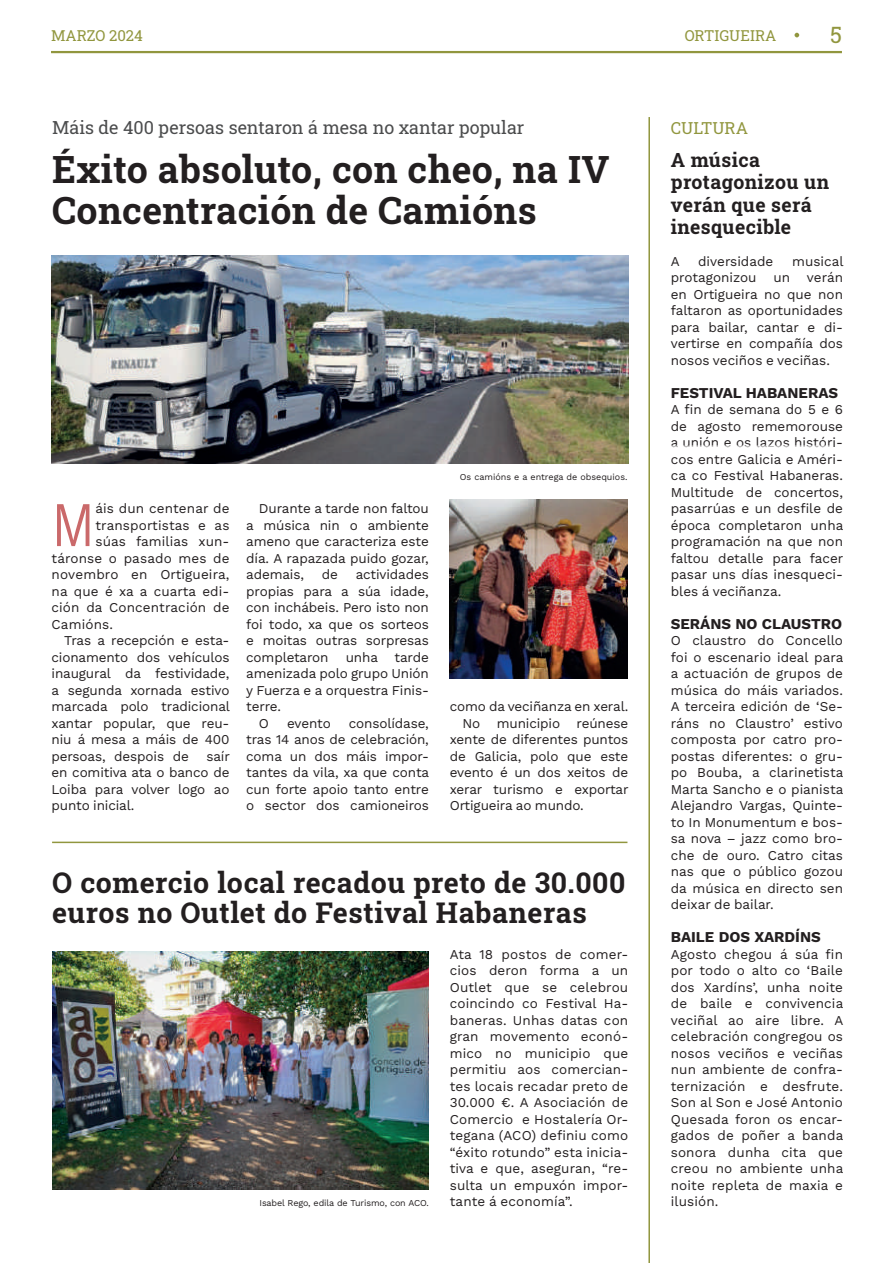
<style>
.page{position:relative;width:893px;height:1263px;background:#fff}
.page>*{position:absolute;margin:0;border:0;box-sizing:border-box;transform-origin:0 0}
.t1{font:63.45px "Work Sans";color:#ca696a;scale:.8 1}
.t2{font:700 37.5px/40.5px "Roboto Slab";letter-spacing:.01em;color:#231f20}
.t3{font:700 28.5px/30px "Roboto Slab";letter-spacing:.02em;color:#231f20}
.t4{font:22.5px "Roboto Slab";color:#91963e}
.t5{font:700 19.5px/22.5px "Roboto Slab";letter-spacing:.02em;color:#231f20}
.t6{font:18px "Roboto Slab";color:#4b4c4d}
.t7{font:16.5px "Roboto Slab";color:#91963e}
.t8{font:700 15px "Work Sans";color:#231f20}
.t9{font:15px "Roboto Slab";color:#91963e}
.t10{font:13.5px/16.5px "Work Sans";letter-spacing:-.01em;color:#231f20;text-align:justify}
.t11{font:13.5px "Work Sans";letter-spacing:.01em;color:#231f20}
.t12{font:9px "Work Sans";letter-spacing:-.01em;color:#231f20}
</style>
<div class="page">
<img style="left:51px;top:256px;width:577px;height:208px">
<img style="left:450px;top:499px;width:177px;height:179px">
<img style="left:52px;top:951px;width:377px;height:239px">
<hr style="left:648px;top:117px;width:2px;height:1146px;background:#91963e">
<hr style="left:52px;top:842px;width:575px;height:1px;background:#91963e">
<hr style="left:51px;top:51px;width:791px;height:2px;background:#91963e">
<svg style="left:794px;top:33px;width:5px;height:4px"></svg>
<p class="t9" style="left:51px;top:25px;width:93px">MARZO 2024</p>
<p class="t9" style="left:685px;top:25px;width:93px">ORTIGUEIRA</p>
<h3 class="t4" style="left:830px;top:19px;width:13px">5</h3>
<h3 class="t6" style="left:52px;top:115px;width:474px">Máis de 400 persoas sentaron á mesa no xantar popular</h3>
<h2 class="t2" style="left:52px;top:148px;width:559px">Éxito absoluto, con cheo, na IV<br>Concentración de Camións</h2>
<h1 class="t1" style="left:52px;top:476px;width:56px">M</h1>
<p class="t11" style="left:95px;top:498px;width:136px">áis dun centenar de</p>
<p class="t11" style="left:95px;top:515px;width:136px">transportistas e as</p>
<p class="t11" style="left:95px;top:531px;width:136px">súas familias xun-</p>
<p class="t11" style="left:52px;top:548px;width:179px">táronse o pasado mes de</p>
<p class="t11" style="left:52px;top:564px;width:179px">novembro en Ortigueira,</p>
<p class="t11" style="left:52px;top:581px;width:179px">na que é xa a cuarta edi-</p>
<p class="t11" style="left:52px;top:597px;width:179px">ción da Concentración de</p>
<p class="t11" style="left:52px;top:614px;width:63px">Camións.</p>
<p class="t10" style="left:64px;top:632px;width:167px">Tras a recepción e esta-</p>
<p class="t10" style="left:52px;top:648px;width:179px">cionamento dos vehículos</p>
<p class="t10" style="left:52px;top:665px;width:179px">inaugural da festividade,</p>
<p class="t10" style="left:52px;top:681px;width:179px">a segunda xornada estivo</p>
<p class="t10" style="left:52px;top:698px;width:180px">marcada polo tradicional</p>
<p class="t10" style="left:52px;top:714px;width:179px">xantar popular, que reu-</p>
<p class="t10" style="left:52px;top:731px;width:179px">niu á mesa a máis de 400</p>
<p class="t10" style="left:52px;top:747px;width:139px">persoas, despois de</p>
<p class="t10" style="left:52px;top:747px;width:180px;text-indent:155px">saír en comitiva ata o banco de Loiba para volver logo ao punto inicial.</p>
<p class="t10" style="left:246px;top:500px;width:184px;text-indent:13px">Durante a tarde non faltou a música nin o ambiente ameno que caracteriza este día. A rapazada puido gozar, ademais,</p>
<p class="t10" style="left:246px;top:566px;width:184px;text-indent:109px">actividades propias para a súa idade, con inchábeis. Pero isto non foi todo, xa que os sorteos e moitas outras sorpresas completaron</p>
<p class="t10" style="left:322px;top:566px;width:18px">de</p>
<p class="t10" style="left:346px;top:648px;width:85px">unha tarde</p>
<p class="t10" style="left:246px;top:665px;width:184px">amenizada polo grupo Unión</p>
<p class="t10" style="left:246px;top:681px;width:184px">y Fuerza e a orquestra Finis-</p>
<p class="t10" style="left:246px;top:698px;width:36px">terre.</p>
<p class="t10" style="left:259px;top:714px;width:12px">O</p>
<p class="t10" style="left:287px;top:714px;width:45px">evento</p>
<p class="t10" style="left:246px;top:714px;width:184px;text-indent:103px">consolídase, tras 14 anos de celebración, coma un dos máis impor&shy;tantes da vila, xa que conta cun forte apoio tanto entre o sector dos camioneiros</p>
<p class="t12" style="left:460px;top:470px;width:169px">Os camións e a entrega de obsequios.</p>
<p class="t10" style="left:450px;top:698px;width:180px">como da veciñanza en xeral.</p>
<p class="t10" style="left:462px;top:714px;width:167px">No municipio reúnese</p>
<p class="t10" style="left:450px;top:731px;width:180px">xente de diferentes puntos</p>
<p class="t10" style="left:450px;top:747px;width:180px">de Galicia, polo que este</p>
<p class="t10" style="left:450px;top:764px;width:180px">evento é un dos xeitos de</p>
<p class="t10" style="left:450px;top:780px;width:180px">xerar turismo e exportar</p>
<p class="t10" style="left:450px;top:797px;width:135px">Ortigueira ao mundo.</p>
<h3 class="t3" style="left:52px;top:866px;width:575px">O comercio local recadou preto de 30.000 euros no Outlet do Festival Habaneras</h3>
<p class="t12" style="left:259px;top:1196px;width:171px">Isabel Rego, edila de Turismo, con ACO.</p>
<p class="t10" style="left:450px;top:945px;width:180px">Ata 18 postos de comer&shy;cios deron forma a un Outlet que se celebrou coincindo co Festival Ha&shy;baneras. Unhas datas con gran movemento econó&shy;mico no municipio que permitiu aos comercian&shy;tes locais recadar preto de 30.000 €. A Asociación de Comercio e Hostalería Or&shy;tegana (ACO) definiu como “éxito rotundo” esta inicia&shy;tiva e que, aseguran, “re&shy;sulta un empuxón impor&shy;tante á economía”.</p>
<p class="t7" style="left:671px;top:116px;width:79px">CULTURA</p>
<h3 class="t5" style="left:671px;top:148px;width:160px">A música protagonizou un verán que será inesquecible</h3>
<p class="t10" style="left:671px;top:252px;width:10px">A</p>
<p class="t10" style="left:698px;top:252px;width:77px">diversidade</p>
<p class="t10" style="left:792px;top:252px;width:53px">musical</p>
<p class="t10" style="left:671px;top:269px;width:87px">protagonizou</p>
<p class="t10" style="left:671px;top:269px;width:174px;text-indent:103px">un verán en Ortigueira no que non faltaron as oportunidades para bailar, cantar e di&shy;vertirse en compañía dos nosos veciños e veciñas.</p>
<p class="t8" style="left:671px;top:381px;width:169px">FESTIVAL HABANERAS</p>
<p class="t10" style="left:671px;top:401px;width:174px">A fin de semana do 5 e 6 de agosto rememorouse a unión e os lazos históri&shy;cos entre Galicia e Améri&shy;ca co Festival Habaneras.<br>Multitude de concertos, pasarrúas e un desfile de época completaron unha programación na que non faltou detalle para facer pasar uns días inesqueci&shy;bles á veciñanza.</p>
<p class="t8" style="left:671px;top:612px;width:173px">SERÁNS NO CLAUSTRO</p>
<p class="t10" style="left:671px;top:632px;width:174px">O claustro do Concello foi o escenario ideal para a actuación de grupos de música do máis variados.<br>A terceira edición de ‘Se&shy;ráns no Claustro’ estivo composta por catro pro&shy;postas diferentes: o gru&shy;po Bouba, a clarinetista Marta Sancho e o pianista Alejandro Vargas, Quinte&shy;to In Monumentum e bos&shy;sa nova – jazz como bro&shy;che de ouro. Catro citas nas que o público gozou da música en directo sen deixar de bailar.</p>
<p class="t8" style="left:671px;top:926px;width:152px">BAILE DOS XARDÍNS</p>
<p class="t10" style="left:671px;top:945px;width:174px">Agosto chegou á súa fin por todo o alto co ‘Baile dos Xardíns’, unha noite de baile e convivencia veciñal ao aire libre. A celebración congregou os nosos veciños e veciñas nun ambiente de confra&shy;ternización e desfrute.<br>Son al Son e José Antonio Quesada foron os encar&shy;gados de poñer a banda sonora dunha cita que creou no ambiente unha noite repleta de maxia e ilusión.</p>
</div>
